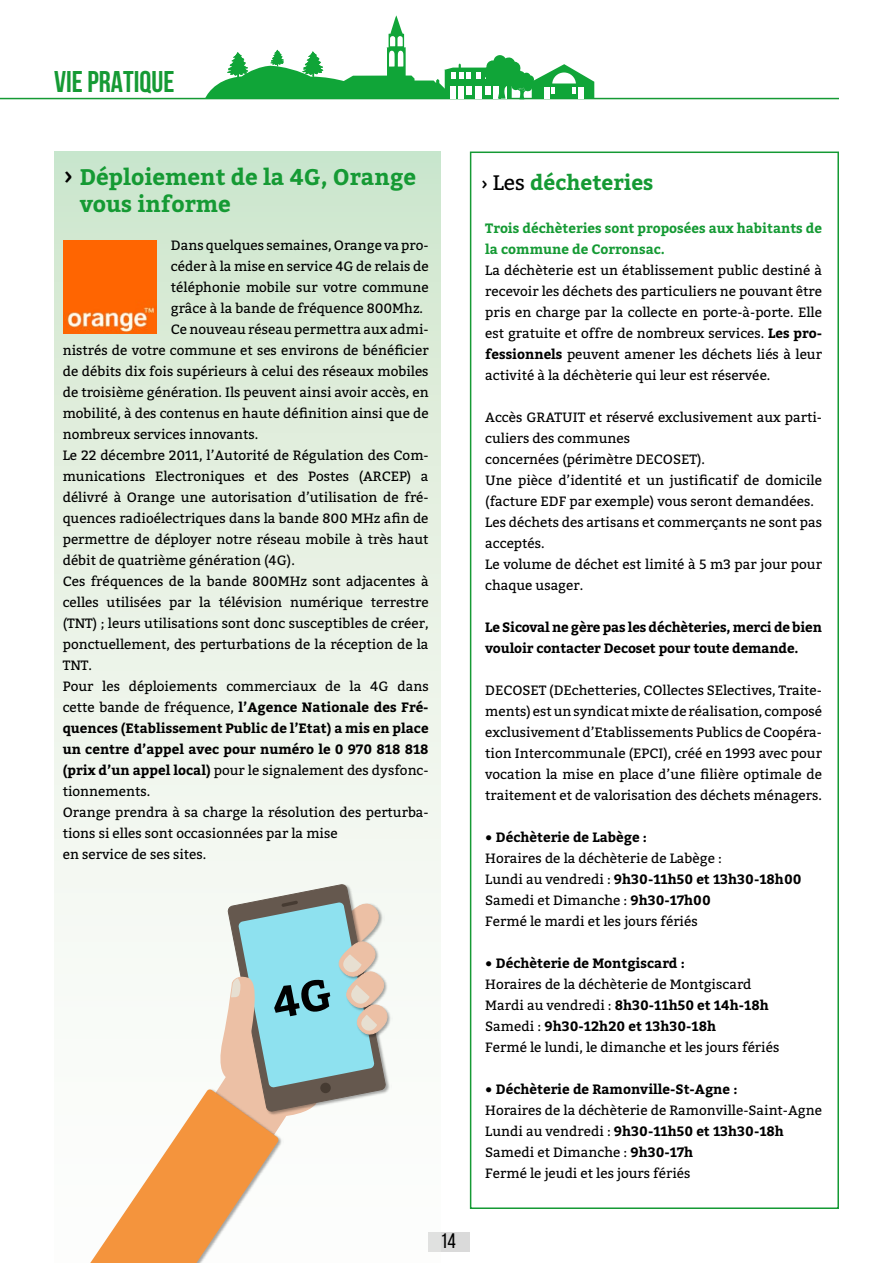
<style>
.page{position:relative;width:893px;height:1263px;background:#fff}
.page>*{position:absolute;margin:0;border:0;box-sizing:border-box;transform-origin:0 0}
.t1{font:700 30px "Bebas Neue";color:#159a34}
.t2{font:700 22.5px/27px "Bitter";color:#159a34}
.t3{font:700 21px "Bitter";color:#159a34}
.t4{font:21px "Bebas Neue";color:#000}
.t5{font:13.5px/21px "Bitter";color:#000}
.t6{font:700 13.5px/21px "Bitter";color:#000}
.t7{font:700 13.5px/21px "Bitter";color:#159a34}
.s1{font-weight:400;font-size:30px;color:#000}
.s2{font-weight:400}
.s3{font-weight:700}
.s4{font-weight:400;color:#000}
</style>
<div class="page">
<hr style="left:0;top:98px;width:839px;height:1px;background:#159a34">
<svg style="left:205px;top:15px;width:389px;height:84px"></svg>
<div style="left:429px;top:1232px;width:41px;height:19px;background:#dadada"></div>
<div style="left:54px;top:152px;width:387px;height:1111px;background:linear-gradient(to bottom,#d3e7cf,#fff)"></div>
<div style="left:470px;top:152px;width:369px;height:1057px;border:2px solid #159a34"></div>
<img style="left:63px;top:241px;width:93px;height:92px">
<img style="left:387px;top:940px;width:6px;height:100px">
<svg style="left:54px;top:883px;width:333px;height:380px"></svg>
<h1 class="t1" style="left:54px;top:65px;width:122px">VIE PRATIQUE</h1>
<h2 class="t2" style="left:80px;top:163px;width:338px;text-indent:-16px"><span class="s1">›</span> Déploiement de la 4G, Orange vous informe</h2>
<p class="t5" style="left:171px;top:234px;width:259px">Dans quelques semaines, Orange va pro-</p>
<p class="t5" style="left:171px;top:255px;width:259px">céder à la mise en service 4G de relais de</p>
<p class="t5" style="left:171px;top:276px;width:259px">téléphonie mobile sur votre commune</p>
<p class="t5" style="left:171px;top:297px;width:254px">grâce à la bande de fréquence 800Mhz.</p>
<p class="t5" style="left:171px;top:318px;width:259px">Ce nouveau réseau permettra aux admi-</p>
<p class="t5" style="left:63px;top:339px;width:367px">nistrés de votre commune et ses environs de bénéficier</p>
<p class="t5" style="left:63px;top:360px;width:367px">de débits dix fois supérieurs à celui des réseaux mobiles</p>
<p class="t5" style="left:63px;top:381px;width:367px">de troisième génération. Ils peuvent ainsi avoir accès, en</p>
<p class="t5" style="left:63px;top:402px;width:367px">mobilité, à des contenus en haute définition ainsi que de</p>
<p class="t5" style="left:63px;top:423px;width:197px">nombreux services innovants.</p>
<p class="t5" style="left:63px;top:444px;width:367px">Le 22 décembre 2011, l’Autorité de Régulation des Com-</p>
<p class="t5" style="left:63px;top:465px;width:367px">munications Electroniques et des Postes (ARCEP) a</p>
<p class="t5" style="left:63px;top:486px;width:367px">délivré à Orange une autorisation d’utilisation de fré-</p>
<p class="t5" style="left:63px;top:507px;width:367px">quences radioélectriques dans la bande 800 MHz afin de</p>
<p class="t5" style="left:63px;top:528px;width:367px">permettre de déployer notre réseau mobile à très haut</p>
<p class="t5" style="left:63px;top:549px;width:234px">débit de quatrième génération (4G).</p>
<p class="t5" style="left:63px;top:570px;width:367px">Ces fréquences de la bande 800MHz sont adjacentes à</p>
<p class="t5" style="left:63px;top:591px;width:367px">celles utilisées par la télévision numérique terrestre</p>
<p class="t5" style="left:63px;top:612px;width:367px">(TNT) ; leurs utilisations sont donc susceptibles de créer,</p>
<p class="t5" style="left:63px;top:633px;width:367px">ponctuellement, des perturbations de la réception de la</p>
<p class="t5" style="left:63px;top:654px;width:31px">TNT.</p>
<p class="t5" style="left:63px;top:675px;width:367px">Pour les déploiements commerciaux de la 4G dans</p>
<p class="t6" style="left:63px;top:696px;width:367px"><span class="s2">cette bande de fréquence,</span> l’Agence Nationale des Fré-</p>
<p class="t6" style="left:63px;top:717px;width:367px">quences (Etablissement Public de l’Etat) a mis en place</p>
<p class="t6" style="left:63px;top:738px;width:367px">un centre d’appel avec pour numéro le 0 970 818 818</p>
<p class="t5" style="left:63px;top:759px;width:367px"><span class="s3">(prix d’un appel local)</span> pour le signalement des dysfonc-</p>
<p class="t5" style="left:63px;top:780px;width:89px">tionnements.</p>
<p class="t5" style="left:63px;top:801px;width:367px">Orange prendra à sa charge la résolution des perturba-</p>
<p class="t5" style="left:63px;top:822px;width:276px">tions si elles sont occasionnées par la mise</p>
<p class="t5" style="left:63px;top:843px;width:145px">en service de ses sites.</p>
<h3 class="t4" style="left:440px;top:1230px;width:17px">14</h3>
<h3 class="t3" style="left:481px;top:166px;width:174px"><span class="s4">› Les</span> décheteries</h3>
<p class="t7" style="left:485px;top:217px;width:338px">Trois déchèteries sont proposées aux habitants de la commune de Corronsac.</p>
<p class="t5" style="left:485px;top:259px;width:338px;text-align:justify">La déchèterie est un établissement public destiné à recevoir les déchets des particuliers ne pouvant être pris en charge par la collecte en porte-à-porte. Elle est gratuite et offre de nombreux services. <span class="s3">Les pro&shy;fessionnels</span> peuvent amener les déchets liés à leur activité à la déchèterie qui leur est réservée.</p>
<p class="t5" style="left:485px;top:406px;width:338px">Accès GRATUIT et réservé exclusivement aux parti&shy;culiers des communes<br>concernées (périmètre DECOSET).<br>Une pièce d’identité et un justificatif de domicile (facture EDF par exemple) vous seront demandées.<br>Les déchets des artisans et commerçants ne sont pas acceptés.<br>Le volume de déchet est limité à 5 m3 par jour pour chaque usager.</p>
<p class="t6" style="left:485px;top:616px;width:338px">Le Sicoval ne gère pas les déchèteries, merci de bien vouloir contacter Decoset pour toute demande.</p>
<p class="t5" style="left:485px;top:679px;width:338px;text-align:justify">DECOSET (DEchetteries, COllectes SElectives, Traite&shy;ments) est un syndicat mixte de réalisation, composé exclusivement d’Etablissements Publics de Coopéra&shy;tion Intercommunale (EPCI), créé en 1993 avec pour vocation la mise en place d’une filière optimale de traitement et de valorisation des déchets ménagers.</p>
<p class="t6" style="left:485px;top:826px;width:163px">• Déchèterie de Labège :</p>
<p class="t5" style="left:485px;top:847px;width:318px">Horaires de la déchèterie de Labège :<br>Lundi au vendredi : <span class="s3">9h30-11h50 et 13h30-18h00<br></span>Samedi et Dimanche : <span class="s3">9h30-17h00<br></span>Fermé le mardi et les jours fériés</p>
<p class="t6" style="left:485px;top:952px;width:201px">• Déchèterie de Montgiscard :</p>
<p class="t5" style="left:485px;top:973px;width:296px">Horaires de la déchèterie de Montgiscard Mardi au vendredi : <span class="s3">8h30-11h50 et 14h-18h </span>Samedi : <span class="s3">9h30-12h20 et 13h30-18h<br></span>Fermé le lundi, le dimanche et les jours fériés</p>
<p class="t6" style="left:485px;top:1078px;width:254px">• Déchèterie de Ramonville-St-Agne :</p>
<p class="t5" style="left:485px;top:1099px;width:338px">Horaires de la déchèterie de Ramonville-Saint-Agne Lundi au vendredi : <span class="s3">9h30-11h50 et 13h30-18h </span>Samedi et Dimanche : <span class="s3">9h30-17h<br></span>Fermé le jeudi et les jours fériés</p>
</div>
